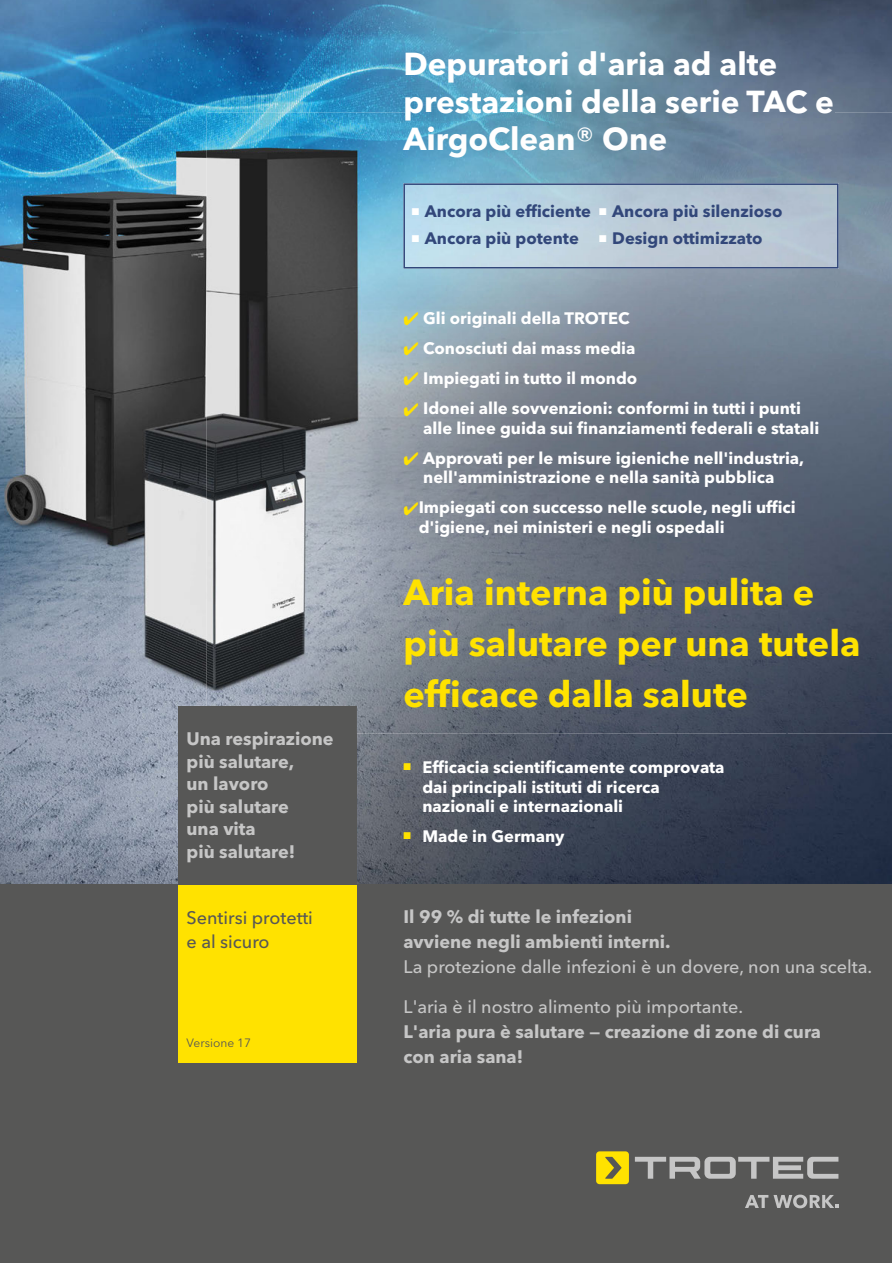
<style>
.page{position:relative;width:892px;height:1263px;background:#fff}
.page>*{position:absolute;margin:0;border:0;box-sizing:border-box;transform-origin:0 0}
.t1{font:700 36px/51px "Avenir Next W1 G";color:#ffe200}
.t2{font:700 31.5px/37.8px "Avenir Next W1 G";color:#fff}
.t3{font:700 18px/22.5px "Avenir Next W1 G";color:#c6c6c6}
.t4{font:500 18px "Avenir Next W1 G";color:#c6c6c6}
.t5{font:500 18px/24px "Avenir Next W1 G";color:#575756}
.t6{font:700 16.5px/19.5px "Avenir Next W1 G";color:#fff}
.t7{font:700 16.5px "Avenir Next W1 G";color:#32477a}
.t8{font:12px "Avenir Next W1 G";color:#575756}
.s1{color:#fefefe}
.s2{font-weight:500;color:#fefefe}
.s3{color:#fff}
.s4{color:#ffe200}
</style>
<div class="page">
<img style="left:0;top:0;width:892px;height:884px">
<div style="left:0;top:884px;width:892px;height:379px;background:#575756"></div>
<svg style="left:596px;top:1151px;width:33px;height:33px"></svg>
<svg style="left:635px;top:1157px;width:203px;height:21px"></svg>
<svg style="left:745px;top:1194px;width:93px;height:14px"></svg>
<div style="left:178px;top:884px;width:179px;height:179px;background:#ffe200"></div>
<div style="left:178px;top:706px;width:179px;height:178px;background:#575756"></div>
<img style="left:207px;top:113px;width:210px;height:621px">
<img style="left:417px;top:113px;width:475px;height:103px">
<img style="left:787px;top:216px;width:105px;height:518px">
<img style="left:417px;top:268px;width:370px;height:466px">
<img style="left:207px;top:706px;width:150px;height:28px">
<img style="left:207px;top:731px;width:127px;height:3px">
<img style="left:405px;top:113px;width:429px;height:7px">
<img style="left:403px;top:127px;width:170px;height:31px">
<img style="left:578px;top:128px;width:14px;height:14px">
<img style="left:594px;top:127px;width:72px;height:24px">
<img style="left:406px;top:186px;width:429px;height:79px">
<div style="left:403px;top:183px;width:435px;height:85px;border:2px solid #32477a"></div>
<p class="t3" style="left:263px;top:729px;width:7px">i</p>
<p class="t3" style="left:295px;top:729px;width:7px">i</p>
<p class="t3" style="left:187px;top:729px;width:149px">Una resp raz one più salutare,<br>un lavoro<br>più salutare<br>una vita<br>più salutare!</p>
<p class="t5" style="left:187px;top:905px;width:128px">Sentirsi protetti e al sicuro</p>
<p class="t8" style="left:187px;top:1035px;width:66px">Versione 17</p>
<h2 class="t2" style="left:424px;top:48px;width:355px;text-indent:-21px">Depuratori d'aria ad alte r</h2>
<h2 class="t2" style="left:403px;top:86px;width:337px">p esta o de ase e<br>A<span class="s1">irgoClean</span><span class="s2">®</span> <span class="s1">One</span></h2>
<h2 class="t2" style="left:499px;top:86px;width:76px">zi ni</h2>
<h2 class="t2" style="left:621px;top:86px;width:20px">ll</h2>
<h2 class="t2" style="left:699px;top:86px;width:137px">ri TAC e</h2>
<p class="t7" style="left:412px;top:205px;width:372px"><span class="s3">■</span> Ancora più efficiente <span class="s3">■</span> Ancora più silenzioso</p>
<p class="t7" style="left:412px;top:231px;width:352px"><span class="s3">■</span> Ancora più potente <span class="s3">■</span> Design ottimizzato</p>
<p class="t6" style="left:403px;top:310px;width:228px"><span class="s4">✔</span> Gli originali della TROTEC</p>
<p class="t6" style="left:403px;top:340px;width:233px"><span class="s4">✔</span> Conosciuti dai mass media</p>
<p class="t6" style="left:403px;top:370px;width:235px"><span class="s4">✔</span> Impiegati in tutto il mondo</p>
<p class="t6" style="left:423px;top:400px;width:398px;text-indent:-20px"><span class="s4">✔</span> Idonei alle sovvenzioni: conformi in tutti i punti alle linee guida sui finanziamenti federali e statali</p>
<p class="t6" style="left:423px;top:450px;width:382px;text-indent:-20px"><span class="s4">✔</span> Approvati per le misure igieniche nell'industria, nell'amministrazione e nella sanità pubblica</p>
<p class="t6" style="left:419px;top:499px;width:379px;text-indent:-15px"><span class="s4">✔</span>Impiegati con successo nelle scuole, negli uffici d'igiene, nei ministeri e negli ospedali</p>
<h1 class="t1" style="left:403px;top:570px;width:458px">Aria interna più pulita e più salutare per una tutela efficace dalla salute</h1>
<p class="t6" style="left:422px;top:759px;width:304px;text-indent:-19px"><sup>■</sup> Efficacia scientificamente comprovata dai principali istituti di ricerca nazionali e internazionali</p>
<p class="t6" style="left:403px;top:828px;width:163px"><sup>■</sup> Made in Germany</p>
<p class="t3" style="left:403px;top:905px;width:268px;line-height:25.2px">Il 99 % di tutte le infezioni avviene negli ambienti interni.</p>
<p class="t4" style="left:403px;top:956px;width:470px">La protezione dalle infezioni è un dovere, non una scelta.</p>
<p class="t4" style="left:403px;top:996px;width:341px">L'aria è il nostro alimento più importante.</p>
<p class="t3" style="left:403px;top:1021px;width:419px;line-height:25.2px">L'aria pura è salutare — creazione di zone di cura con aria sana!</p>
</div>
